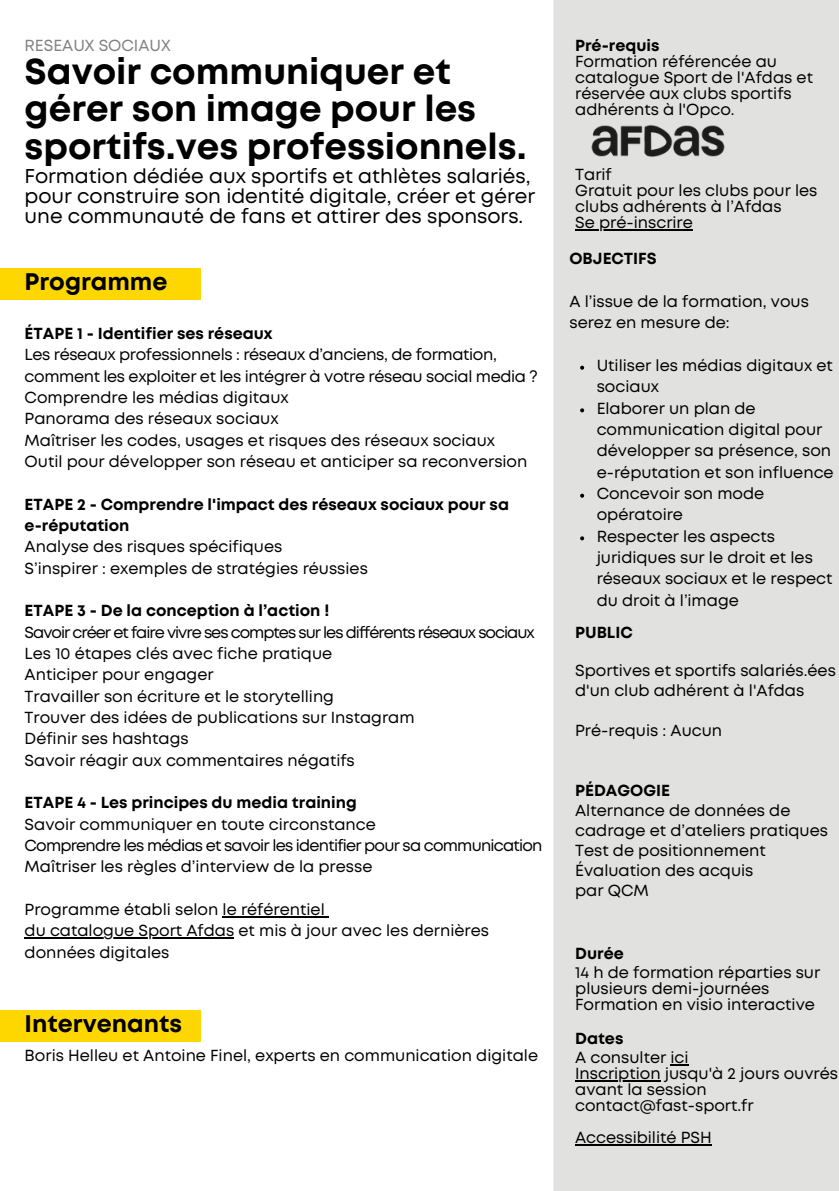
<style>
.page{position:relative;width:839px;height:1191px;background:#fff}
.page>*{position:absolute;margin:0;border:0;box-sizing:border-box;transform-origin:0 0}
.t1{font:700 36px/37.4px "Mont";color:#000}
.t2{font:700 24px "Mont";color:#000}
.t3{font:20px/20px "Mont";color:#000}
.t4{font:16px/21.4px "Mont";color:#000}
.t5{font:700 16px "Mont";color:#000}
.t6{font:16px/21.4px "Mont";letter-spacing:-.025em;color:#000}
.t7{font:16px "Mont";letter-spacing:-.06em;color:#000}
.t8{font:16px "Mont";letter-spacing:-.05em;color:#000}
.t9{font:16px "Mont";color:#818082}
</style>
<div class="page">
<div style="left:553px;top:0;width:285px;height:1191px;background:#e1e1e0"></div>
<div style="left:0;top:269px;width:201px;height:31px;background:#ffd700"></div>
<hr style="left:222px;top:916px;width:103px;height:2px;background:#000">
<hr style="left:25px;top:938px;width:209px;height:1px;background:#000">
<div style="left:0;top:1010px;width:201px;height:32px;background:#ffd700"></div>
<svg style="left:580px;top:366px;width:4px;height:4px"></svg>
<svg style="left:580px;top:408px;width:4px;height:4px"></svg>
<svg style="left:580px;top:494px;width:4px;height:4px"></svg>
<svg style="left:580px;top:536px;width:4px;height:4px"></svg>
<img style="left:575px;top:113px;width:166px;height:47px">
<svg style="left:670px;top:1064px;width:18px;height:2px"></svg>
<hr style="left:575px;top:1080px;width:85px;height:2px;background:#000">
<hr style="left:575px;top:1144px;width:136px;height:2px;background:#000">
<hr style="left:575px;top:229px;width:118px;height:1px;background:#000">
<p class="t9" style="left:25px;top:39px;width:148px">RESEAUX SOCIAUX</p>
<p class="t1" style="left:25px;top:55px;width:503px">Savoir communiquer et gérer son image pour les sportifs.ves professionnels.</p>
<p class="t3" style="left:25px;top:167px;width:512px">Formation dédiée aux sportifs et athlètes salariés, pour construire son identité digitale, créer et gérer une communauté de fans et attirer des sponsors.</p>
<p class="t2" style="left:25px;top:273px;width:144px">Programme</p>
<p class="t5" style="left:25px;top:327px;width:249px">ÉTAPE 1 - Identifier ses réseaux</p>
<p class="t6" style="left:25px;top:345px;width:514px">Les réseaux professionnels : réseaux d’anciens, de formation, comment les exploiter et les intégrer à votre réseau social media ?</p>
<p class="t4" style="left:25px;top:388px;width:265px">Comprendre les médias digitaux</p>
<p class="t4" style="left:25px;top:409px;width:255px">Panorama des réseaux sociaux</p>
<p class="t4" style="left:25px;top:430px;width:472px">Maîtriser les codes, usages et risques des réseaux sociaux</p>
<p class="t4" style="left:25px;top:452px;width:504px">Outil pour développer son réseau et anticiper sa reconversion</p>
<p class="t5" style="left:25px;top:498px;width:486px">ETAPE 2 - Comprendre l'impact des réseaux sociaux pour sa</p>
<p class="t5" style="left:25px;top:519px;width:106px">e-réputation</p>
<p class="t4" style="left:25px;top:537px;width:259px">Analyse des risques spécifiques</p>
<p class="t4" style="left:25px;top:558px;width:345px">S’inspirer : exemples de stratégies réussies</p>
<p class="t5" style="left:25px;top:605px;width:306px">ETAPE 3 - De la conception à l’action !</p>
<p class="t7" style="left:25px;top:626px;width:511px">Savoir créer et faire vivre ses comptes sur les différents réseaux sociaux</p>
<p class="t4" style="left:25px;top:644px;width:309px">Les 10 étapes clés avec fiche pratique</p>
<p class="t4" style="left:25px;top:665px;width:190px">Anticiper pour engager</p>
<p class="t4" style="left:25px;top:686px;width:311px">Travailler son écriture et le storytelling</p>
<p class="t4" style="left:25px;top:708px;width:391px">Trouver des idées de publications sur Instagram</p>
<p class="t4" style="left:25px;top:729px;width:166px">Définir ses hashtags</p>
<p class="t4" style="left:25px;top:750px;width:332px">Savoir réagir aux commentaires négatifs</p>
<p class="t5" style="left:25px;top:797px;width:334px">ETAPE 4 - Les principes du media training</p>
<p class="t4" style="left:25px;top:814px;width:353px">Savoir communiquer en toute circonstance</p>
<p class="t8" style="left:25px;top:839px;width:519px">Comprendre les médias et savoir les identifier pour sa communication</p>
<p class="t4" style="left:25px;top:857px;width:349px">Maîtriser les règles d’interview de la presse</p>
<p class="t4" style="left:25px;top:900px;width:302px">Programme établi selon le référentiel</p>
<h1 class="t4" style="left:25px;top:921px;width:466px">du catalogue Sport Afdas et mis à jour avec les dernières données digitales</h1>
<p class="t2" style="left:25px;top:1014px;width:159px">Intervenants</p>
<p class="t4" style="left:25px;top:1046px;width:515px">Boris Helleu et Antoine Finel, experts en communication digitale</p>
<h2 class="t5" style="left:575px;top:39px;width:86px">Pré-requis</h2>
<h1 class="t4" style="left:575px;top:55px;width:239px;line-height:16px">Formation référencée au catalogue Sport de l'Afdas et réservée aux clubs sportifs adhérents à l'Opco.</h1>
<p class="t4" style="left:575px;top:164px;width:38px">Tarif</p>
<p class="t4" style="left:575px;top:183px;width:244px;line-height:16px">Gratuit pour les clubs pour les clubs adhérents à l’Afdas</p>
<p class="t4" style="left:575px;top:212px;width:119px">Se pré-inscrire</p>
<p class="t5" style="left:569px;top:253px;width:89px">OBJECTIFS</p>
<p class="t4" style="left:569px;top:292px;width:241px">A l’issue de la formation, vous serez en mesure de:</p>
<p class="t4" style="left:596px;top:356px;width:238px">Utiliser les médias digitaux et sociaux</p>
<p class="t4" style="left:596px;top:399px;width:238px">Elaborer un plan de communication digital pour développer sa présence, son e-réputation et son influence</p>
<h3 class="t4" style="left:596px;top:484px;width:169px">Concevoir son mode opératoire</h3>
<p class="t4" style="left:596px;top:527px;width:237px">Respecter les aspects juridiques sur le droit et les réseaux sociaux et le respect du droit à l’image</p>
<p class="t5" style="left:575px;top:626px;width:59px">PUBLIC</p>
<p class="t4" style="left:575px;top:662px;width:262px;line-height:20px">Sportives et sportifs salariés.ées d'un club adhérent à l'Afdas</p>
<p class="t4" style="left:575px;top:721px;width:148px">Pré-requis : Aucun</p>
<p class="t5" style="left:575px;top:785px;width:96px">PÉDAGOGIE</p>
<h3 class="t4" style="left:575px;top:802px;width:254px;line-height:20px">Alternance de données de cadrage et d’ateliers pratiques</h3>
<p class="t4" style="left:575px;top:841px;width:192px">Test de positionnement</p>
<p class="t4" style="left:575px;top:861px;width:180px">Évaluation des acquis</p>
<p class="t4" style="left:575px;top:881px;width:75px">par QCM</p>
<p class="t5" style="left:575px;top:947px;width:50px">Durée</p>
<p class="t4" style="left:575px;top:965px;width:246px;line-height:16px">14 h de formation réparties sur plusieurs demi-journées</p>
<p class="t4" style="left:575px;top:994px;width:241px">Formation en visio interactive</p>
<p class="t5" style="left:575px;top:1033px;width:50px">Dates</p>
<p class="t4" style="left:575px;top:1048px;width:115px">A consulter ici</p>
<p class="t4" style="left:575px;top:1067px;width:264px;line-height:16px">Inscription jusqu'à 2 jours ouvrés avant la session</p>
<p class="t4" style="left:575px;top:1096px;width:180px">contact@fast-sport.fr</p>
<p class="t4" style="left:575px;top:1128px;width:138px">Accessibilité PSH</p>
</div>
